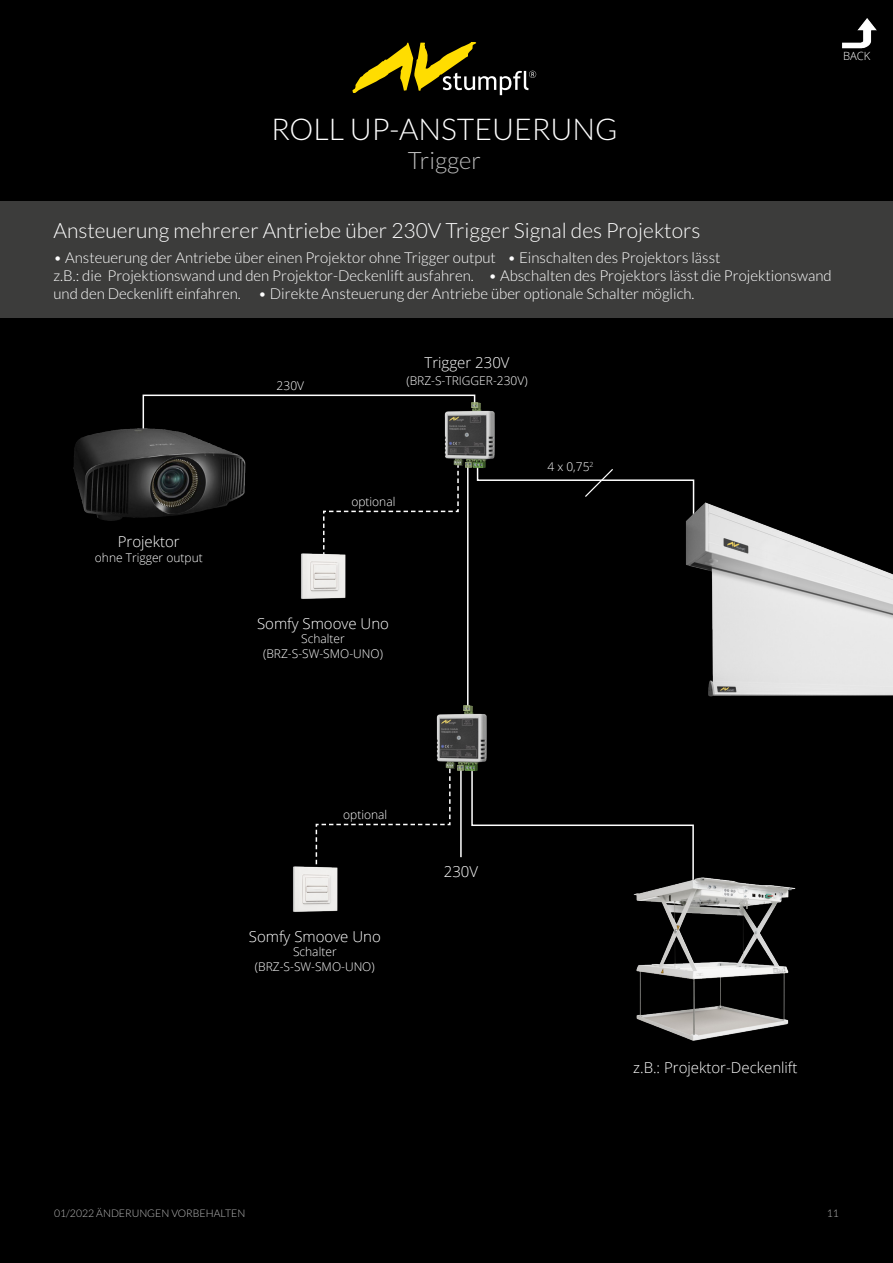
<style>
.page{position:relative;width:893px;height:1263px;background:#fff}
.page>*{position:absolute;margin:0;border:0;box-sizing:border-box;transform-origin:0 0}
.t1{font:300 30px "Lato";color:#fff}
.t2{font:300 24px "Lato";color:#bcbcbc}
.t3{font:300 21px "Lato";color:#fff}
.t4{font:300 15px/18px "Lato";color:#fff}
.t5{font:300 15px "Open Sans";color:#fff}
.t6{font:300 12px/14.4px "Open Sans";color:#fff;text-align:center}
.t7{font:300 11.25px "Open Sans";color:#fff}
.t8{font:300 10.5px "Lato";color:#bcbcbc}
</style>
<div class="page">
<div style="left:1px;top:1px;width:891px;height:1261px;background:#000"></div>
<img style="left:842px;top:18px;width:35px;height:31px">
<svg style="left:315px;top:773px;width:136px;height:91px"></svg>
<svg style="left:353px;top:42px;width:183px;height:53px"></svg>
<svg style="left:323px;top:470px;width:136px;height:80px"></svg>
<hr style="left:467px;top:449px;width:2px;height:277px;background:#fff">
<img style="left:686px;top:502px;width:207px;height:201px">
<svg style="left:476px;top:469px;width:219px;height:48px"></svg>
<div style="left:143px;top:395px;width:332px;height:36px;border:2px solid #fff"></div>
<img style="left:437px;top:399px;width:64px;height:71px">
<img style="left:301px;top:552px;width:45px;height:47px">
<div style="left:0;top:202px;width:893px;height:116px;background:#3c3c3b"></div>
<img style="left:293px;top:864px;width:45px;height:48px">
<hr style="left:460px;top:738px;width:2px;height:119px;background:#fff">
<svg style="left:471px;top:773px;width:223px;height:91px"></svg>
<img style="left:436px;top:703px;width:51px;height:70px">
<img style="left:633px;top:864px;width:163px;height:177px">
<img style="left:73px;top:421px;width:177px;height:100px">
<p class="t7" style="left:843px;top:48px;width:29px">BACK</p>
<h1 class="t1" style="left:271px;top:114px;width:348px">ROLL UP-ANSTEUERUNG</h1>
<h2 class="t2" style="left:408px;top:148px;width:75px">Trigger</h2>
<h3 class="t3" style="left:54px;top:219px;width:648px">Ansteuerung mehrerer Antriebe über 230V Trigger Signal des Projektors</h3>
<p class="t4" style="left:54px;top:249px;width:780px">• Ansteuerung der Antriebe über einen Projektor ohne Trigger output • Einschalten des Projektors lässt<br>z.B.: die Projektionswand und den Projektor-Deckenlift ausfahren. • Abschalten des Projektors lässt die Projektionswand und den Deckenlift einfahren. • Direkte Ansteuerung der Antriebe über optionale Schalter möglich.</p>
<p class="t6" style="left:277px;top:378px;width:29px">230V</p>
<p class="t5" style="left:424px;top:352px;width:87px">Trigger 230V</p>
<p class="t6" style="left:406px;top:373px;width:123px">(BRZ-S-TRIGGER-230V)</p>
<p class="t5" style="left:118px;top:531px;width:63px">Projektor</p>
<p class="t6" style="left:95px;top:550px;width:109px">ohne Trigger output</p>
<p class="t6" style="left:351px;top:494px;width:46px">optional</p>
<p class="t5" style="left:257px;top:613px;width:133px">Somfy Smoove Uno</p>
<p class="t6" style="left:263px;top:631px;width:121px">Schalter (BRZ-S-SW-SMO-UNO)</p>
<p class="t6" style="left:547px;top:459px;width:48px">4 x 0,75<sup>2</sup></p>
<p class="t6" style="left:343px;top:807px;width:46px">optional</p>
<p class="t5" style="left:249px;top:926px;width:133px">Somfy Smoove Uno</p>
<p class="t6" style="left:255px;top:944px;width:121px">Schalter (BRZ-S-SW-SMO-UNO)</p>
<p class="t5" style="left:444px;top:861px;width:36px">230V</p>
<p class="t5" style="left:633px;top:1057px;width:166px">z.B.: Projektor-Deckenlift</p>
<p class="t8" style="left:54px;top:1208px;width:193px">01/2022 ÄNDERUNGEN VORBEHALTEN</p>
<p class="t8" style="left:827px;top:1208px;width:14px">11</p>
</div>
